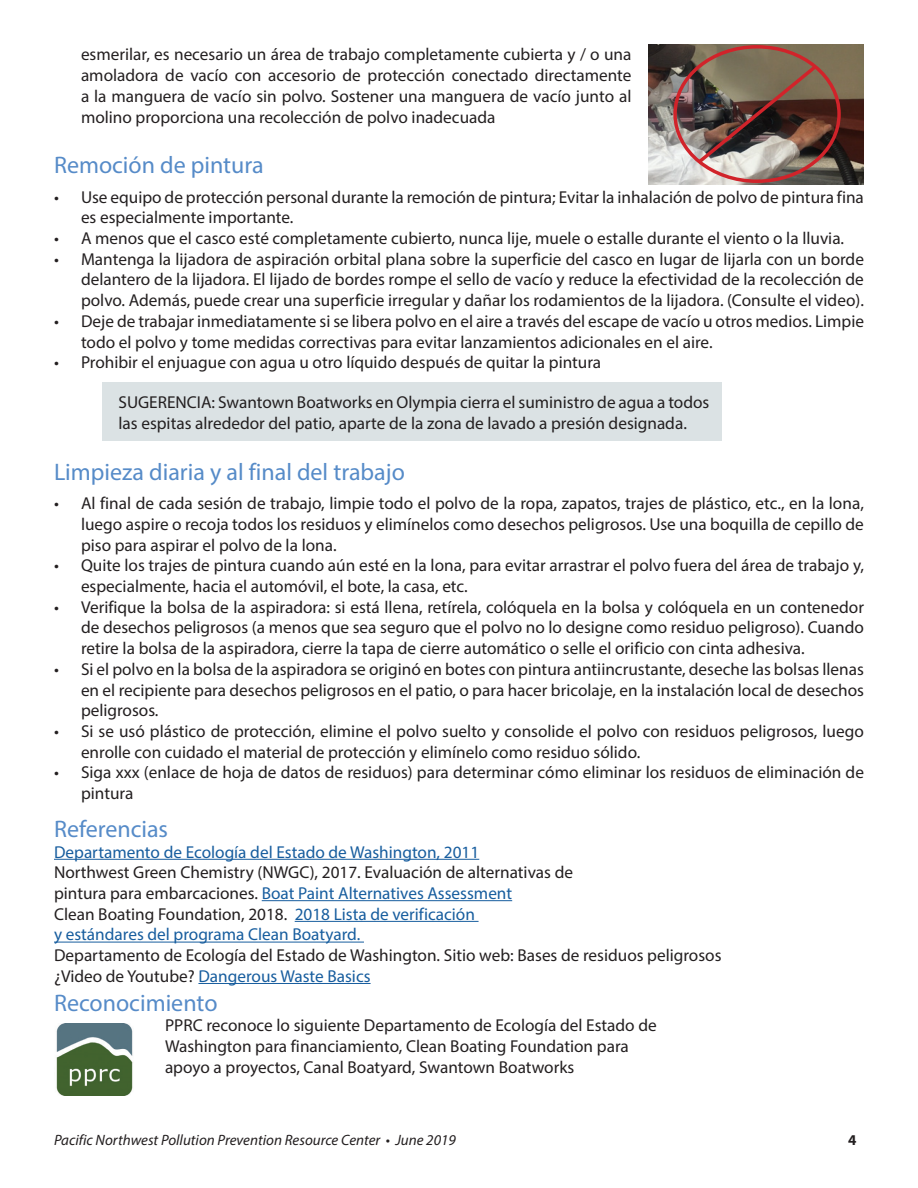
<style>
.page{position:relative;width:918px;height:1188px;background:#fff}
.page>*{position:absolute;margin:0;border:0;box-sizing:border-box;transform-origin:0 0}
.TEXT{font:24px "Myriad Pro";color:#568bc8}
.TEXT-2{font:17.25px/20.7px "Myriad Pro";color:#231f20}
.TEXT-3{font:17.25px/20.7px "Myriad Pro";color:#175d9e}
.t1{font:italic 15px "Myriad Pro";color:#231f20}
.t2{font:700 15px "Myriad Pro";color:#231f20}
.s1{color:#175d9e}
.s2{color:#231f20}
</style>
<div class="page">
<div style="left:103px;top:382px;width:619px;height:59px;background:#dbe2e4"></div>
<hr style="left:54px;top:859px;width:425px;height:1px;background:#175d9e">
<hr style="left:262px;top:900px;width:250px;height:1px;background:#175d9e">
<hr style="left:295px;top:921px;width:184px;height:1px;background:#175d9e">
<hr style="left:54px;top:942px;width:310px;height:1px;background:#175d9e">
<hr style="left:198px;top:983px;width:173px;height:1px;background:#175d9e">
<img style="left:648px;top:45px;width:216px;height:140px">
<div style="left:673px;top:45px;width:168px;height:138px;border:3px solid #d1232a;border-radius:50%"></div>
<img style="left:694px;top:62px;width:127px;height:105px">
<img style="left:56px;top:1023px;width:77px;height:73px">
<p class="TEXT-2" style="left:81px;top:44px;width:552px;text-align:justify">esmerilar, es necesario un área de trabajo completamente cubierta y / o una amoladora de vacío con accesorio de protección conectado directamente a la manguera de vacío sin polvo. Sostener una manguera de vacío junto al molino proporciona una recolección de polvo inadecuada</p>
<p class="TEXT" style="left:54px;top:150px;width:211px">Remoción de pintura</p>
<p class="TEXT-2" style="left:81px;top:186px;width:784px;text-indent:-27px">• Use equipo de protección personal durante la remoción de pintura; Evitar la inhalación de polvo de pintura fina es especialmente importante.</p>
<p class="TEXT-2" style="left:54px;top:228px;width:792px">• A menos que el casco esté completamente cubierto, nunca lije, muele o estalle durante el viento o la lluvia.</p>
<p class="TEXT-2" style="left:81px;top:248px;width:785px;text-align:justify;text-indent:-27px">• Mantenga la lijadora de aspiración orbital plana sobre la superficie del casco en lugar de lijarla con un borde delantero de la lijadora. El lijado de bordes rompe el sello de vacío y reduce la efectividad de la recolección de polvo. Además, puede crear una superficie irregular y dañar los rodamientos de la lijadora. (Consulte el video).</p>
<p class="TEXT-2" style="left:81px;top:310px;width:785px;text-indent:-27px">• Deje de trabajar inmediatamente si se libera polvo en el aire a través del escape de vacío u otros medios. Limpie todo el polvo y tome medidas correctivas para evitar lanzamientos adicionales en el aire.</p>
<p class="TEXT-2" style="left:54px;top:352px;width:549px">• Prohibir el enjuague con agua u otro líquido después de quitar la pintura</p>
<p class="TEXT-2" style="left:118px;top:392px;width:592px">SUGERENCIA: Swantown Boatworks en Olympia cierra el suministro de agua a todos las espitas alrededor del patio, aparte de la zona de lavado a presión designada.</p>
<p class="TEXT" style="left:54px;top:457px;width:352px">Limpieza diaria y al final del trabajo</p>
<p class="TEXT-2" style="left:81px;top:493px;width:784px;text-align:justify;text-indent:-27px">• Al final de cada sesión de trabajo, limpie todo el polvo de la ropa, zapatos, trajes de plástico, etc., en la lona, luego aspire o recoja todos los residuos y elimínelos como desechos peligrosos. Use una boquilla de cepillo de piso para aspirar el polvo de la lona.</p>
<p class="TEXT-2" style="left:81px;top:555px;width:785px;text-indent:-27px">• Quite los trajes de pintura cuando aún esté en la lona, para evitar arrastrar el polvo fuera del área de trabajo y, especialmente, hacia el automóvil, el bote, la casa, etc.</p>
<p class="TEXT-2" style="left:81px;top:596px;width:785px;text-align:justify;text-indent:-27px">• Verifique la bolsa de la aspiradora: si está llena, retírela, colóquela en la bolsa y colóquela en un contenedor de desechos peligrosos (a menos que sea seguro que el polvo no lo designe como residuo peligroso). Cuando retire la bolsa de la aspiradora, cierre la tapa de cierre automático o selle el orificio con cinta adhesiva.</p>
<p class="TEXT-2" style="left:81px;top:658px;width:785px;text-align:justify;text-indent:-27px">• Si el polvo en la bolsa de la aspiradora se originó en botes con pintura antiincrustante, deseche las bolsas llenas en el recipiente para desechos peligrosos en el patio, o para hacer bricolaje, en la instalación local de desechos peligrosos.</p>
<p class="TEXT-2" style="left:81px;top:721px;width:784px;text-indent:-27px">• Si se usó plástico de protección, elimine el polvo suelto y consolide el polvo con residuos peligrosos, luego enrolle con cuidado el material de protección y elimínelo como residuo sólido.</p>
<p class="TEXT-2" style="left:81px;top:762px;width:785px;text-indent:-27px">• Siga xxx (enlace de hoja de datos de residuos) para determinar cómo eliminar los residuos de eliminación de pintura</p>
<p class="TEXT" style="left:54px;top:814px;width:116px">Referencias</p>
<p class="TEXT-3" style="left:54px;top:841px;width:427px">Departamento de Ecología del Estado de Washington, 2011</p>
<p class="TEXT-2" style="left:54px;top:862px;width:521px">Northwest Green Chemistry (NWGC), 2017. Evaluación de alternativas de pintura para embarcaciones. <span class="s1">Boat Paint Alternatives Assessment</span></p>
<p class="TEXT-3" style="left:54px;top:903px;width:422px"><span class="s2">Clean Boating Foundation, 2018.</span> 2018 Lista de verificación y estándares del programa Clean Boatyard.</p>
<p class="TEXT-2" style="left:54px;top:945px;width:669px">Departamento de Ecología del Estado de Washington. Sitio web: Bases de residuos peligrosos</p>
<p class="TEXT-3" style="left:54px;top:965px;width:318px"><span class="s2">¿Video de Youtube?</span> Dangerous Waste Basics</p>
<p class="TEXT" style="left:54px;top:988px;width:165px">Reconocimiento</p>
<p class="TEXT-2" style="left:165px;top:1015px;width:493px">PPRC reconoce lo siguiente Departamento de Ecología del Estado de<br>Washington para financiamiento, Clean Boating Foundation para apoyo a proyectos, Canal Boatyard, Swantown Boatworks</p>
<p class="t1" style="left:54px;top:1131px;width:403px">Pacific Northwest Pollution Prevention Resource Center • June 2019</p>
<p class="t2" style="left:848px;top:1130px;width:10px">4</p>
</div>
